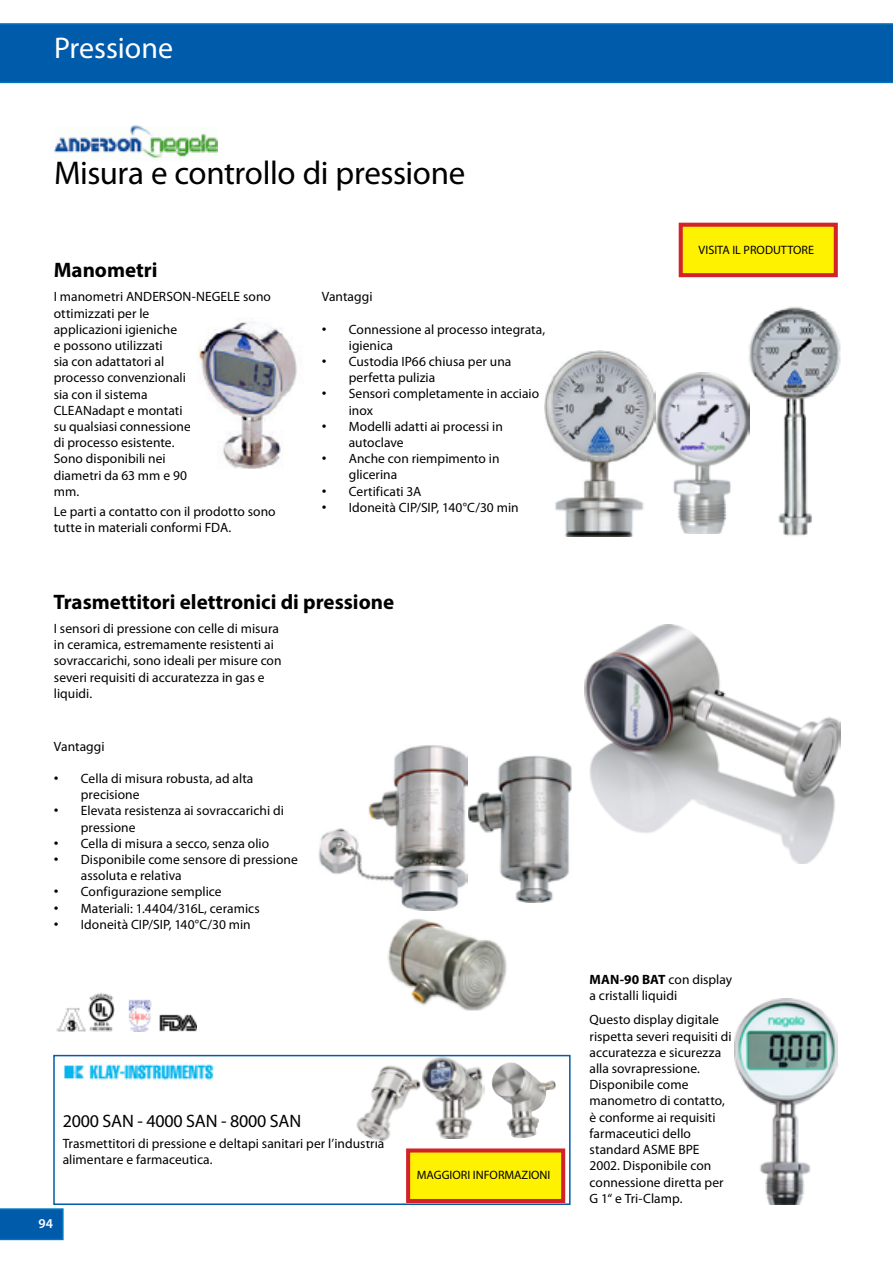
<style>
.page{position:relative;width:893px;height:1263px;background:#fff}
.page>*{position:absolute;margin:0;border:0;box-sizing:border-box;transform-origin:0 0}
.TITOLO_PRODOTTO{font:33px "Myriad Pro";letter-spacing:-.015em;color:#000}
.t1{font:30px "Myriad Pro";color:#fff}
.Paragraph_Style_1{font:700 21px "Myriad Pro";color:#000}
.t2{font:18px "Myriad Pro";letter-spacing:-.01em;color:#000}
.Paragraph_Style_1-2{font:13.5px/16.2px "Myriad Pro";letter-spacing:.005em;color:#000}
.testo_del_prodotto{font:13.5px/16.2px "Myriad Pro";color:#000}
.Folio{font:600 13.5px "Myriad Pro";color:#fff}
.t3{font:12.15px "Myriad Pro";color:#000}
.s1{font-family:"Arial"}
.s2{font-weight:700}
</style>
<div class="page">
<svg style="left:0;top:1208px;width:64px;height:32px;background:#0460ad"></svg>
<div style="left:0;top:23px;width:892px;height:60px;background:#005baa"></div>
<svg style="left:892px;top:23px;width:1px;height:60px"></svg>
<img style="left:54px;top:126px;width:164px;height:33px">
<img style="left:387px;top:919px;width:120px;height:92px">
<img style="left:585px;top:624px;width:255px;height:240px">
<img style="left:734px;top:998px;width:104px;height:207px">
<img style="left:749px;top:307px;width:92px;height:229px">
<img style="left:198px;top:321px;width:99px;height:148px">
<img style="left:467px;top:755px;width:105px;height:147px">
<img style="left:319px;top:745px;width:148px;height:165px">
<img style="left:544px;top:350px;width:112px;height:186px">
<img style="left:657px;top:372px;width:92px;height:162px">
<img style="left:356px;top:1065px;width:65px;height:75px">
<img style="left:491px;top:1062px;width:65px;height:76px">
<img style="left:422px;top:1058px;width:62px;height:80px">
<div style="left:53px;top:1055px;width:518px;height:150px;border:2px solid #005baa"></div>
<img style="left:64px;top:1064px;width:150px;height:17px">
<img style="left:56px;top:1008px;width:30px;height:24px">
<img style="left:88px;top:993px;width:27px;height:39px">
<img style="left:159px;top:1014px;width:38px;height:18px">
<img style="left:128px;top:999px;width:24px;height:32px">
<div style="left:681px;top:225px;width:155px;height:50px;background:#fff200"></div>
<div style="left:679px;top:223px;width:159px;height:54px;border:4px solid #d2232a"></div>
<div style="left:408px;top:1150px;width:155px;height:51px;background:#fff200"></div>
<div style="left:406px;top:1148px;width:159px;height:55px;border:4px solid #d2232a"></div>
<p class="t1" style="left:54px;top:29px;width:120px">Pressione</p>
<p class="TITOLO_PRODOTTO" style="left:54px;top:152px;width:413px">Misura e controllo di pressione</p>
<p class="Paragraph_Style_1" style="left:54px;top:256px;width:105px">Manometri</p>
<p class="Paragraph_Style_1-2" style="left:54px;top:288px;width:219px">I manometri ANDERSON-NEGELE sono ottimizzati per le<br>applicazioni igieniche<br>e possono utilizzati<br>sia con adattatori al<br>processo convenzionali<br>sia con il sistema<br>CLEANadapt e montati<br>su qualsiasi connessione<br>di processo esistente.<br>Sono disponibili nei<br>diametri da 63 mm e 90<br>mm.</p>
<p class="testo_del_prodotto" style="left:54px;top:503px;width:223px">Le parti a contatto con il prodotto sono tutte in materiali conformi FDA.</p>
<p class="Paragraph_Style_1-2" style="left:322px;top:288px;width:52px">Vantaggi</p>
<p class="Paragraph_Style_1-2" style="left:349px;top:321px;width:198px;text-indent:-27px"><span class="s1">•</span> Connessione al processo integrata, igienica</p>
<p class="Paragraph_Style_1-2" style="left:349px;top:353px;width:164px;text-indent:-27px"><span class="s1">•</span> Custodia IP66 chiusa per una perfetta pulizia</p>
<p class="Paragraph_Style_1-2" style="left:349px;top:385px;width:192px;text-indent:-27px"><span class="s1">•</span> Sensori completamente in acciaio inox</p>
<p class="Paragraph_Style_1-2" style="left:349px;top:418px;width:156px;text-indent:-27px"><span class="s1">•</span> Modelli adatti ai processi in autoclave</p>
<p class="Paragraph_Style_1-2" style="left:349px;top:450px;width:152px;text-indent:-27px"><span class="s1">•</span> Anche con riempimento in glicerina</p>
<p class="Paragraph_Style_1-2" style="left:322px;top:483px;width:101px"><span class="s1">•</span> Certificati 3A</p>
<p class="Paragraph_Style_1-2" style="left:322px;top:499px;width:198px"><span class="s1">•</span> Idoneità CIP/SIP, 140°C/30 min</p>
<p class="Paragraph_Style_1" style="left:54px;top:588px;width:342px">Trasmettitori elettronici di pressione</p>
<p class="Paragraph_Style_1-2" style="left:54px;top:620px;width:229px">I sensori di pressione con celle di misura in ceramica, estremamente resistenti ai sovraccarichi, sono ideali per misure con severi requisiti di accuratezza in gas e liquidi.</p>
<p class="testo_del_prodotto" style="left:54px;top:738px;width:52px">Vantaggi</p>
<p class="Paragraph_Style_1-2" style="left:81px;top:770px;width:174px;text-indent:-27px"><span class="s1">•</span> Cella di misura robusta, ad alta precisione</p>
<p class="Paragraph_Style_1-2" style="left:81px;top:803px;width:204px;text-indent:-27px"><span class="s1">•</span> Elevata resistenza ai sovraccarichi di pressione</p>
<p class="Paragraph_Style_1-2" style="left:54px;top:835px;width:217px"><span class="s1">•</span> Cella di misura a secco, senza olio</p>
<p class="Paragraph_Style_1-2" style="left:81px;top:851px;width:219px;text-indent:-27px"><span class="s1">•</span> Disponibile come sensore di pressione assoluta e relativa</p>
<p class="Paragraph_Style_1-2" style="left:54px;top:884px;width:169px"><span class="s1">•</span> Configurazione semplice</p>
<p class="Paragraph_Style_1-2" style="left:54px;top:900px;width:207px"><span class="s1">•</span> Materiali: 1.4404/316L, ceramics</p>
<p class="Paragraph_Style_1-2" style="left:54px;top:916px;width:198px"><span class="s1">•</span> Idoneità CIP/SIP, 140°C/30 min</p>
<p class="t2" style="left:63px;top:1110px;width:240px">2000 SAN - 4000 SAN - 8000 SAN</p>
<p class="Paragraph_Style_1-2" style="left:63px;top:1135px;width:323px">Trasmettitori di pressione e deltapi sanitari per l’industria alimentare e farmaceutica.</p>
<p class="Folio" style="left:38px;top:1215px;width:16px">94</p>
<p class="t3" style="left:417px;top:1168px;width:135px">MAGGIORI INFORMAZIONI</p>
<p class="t3" style="left:699px;top:242px;width:117px">VISITA IL PRODUTTORE</p>
<p class="Paragraph_Style_1-2" style="left:590px;top:971px;width:144px"><span class="s2">MAN-90 BAT</span> con display a cristalli liquidi</p>
<p class="Paragraph_Style_1-2" style="left:590px;top:1012px;width:143px">Questo display digitale rispetta severi requisiti di accuratezza e sicurezza alla sovrapressione.<br>Disponibile come manometro di contatto, è conforme ai requisiti farmaceutici dello standard ASME BPE<br>2002. Disponibile con connessione diretta per<br>G 1“ e Tri-Clamp.</p>
</div>
